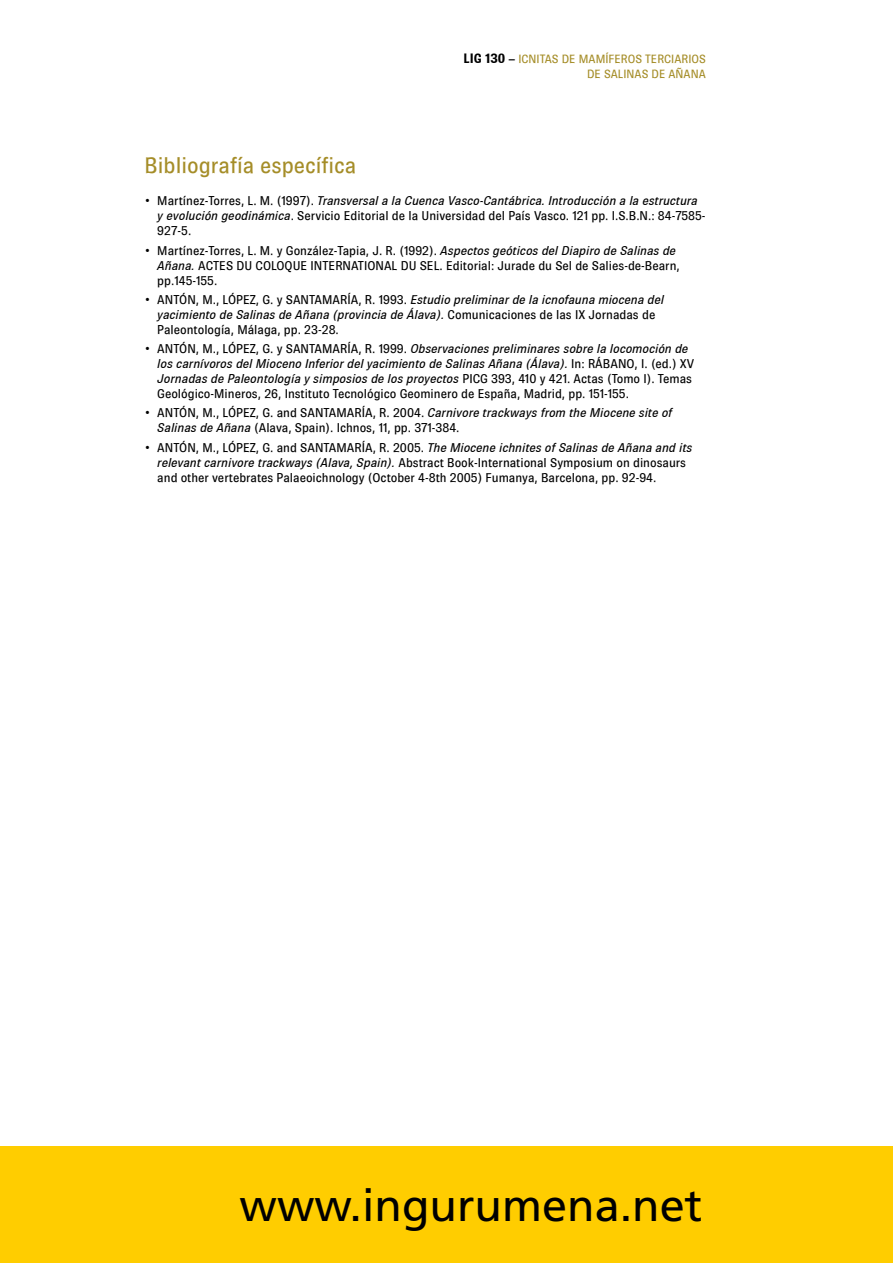
<style>
.page{position:relative;width:893px;height:1263px;background:#fff}
.page>*{position:absolute;margin:0;border:0;box-sizing:border-box;transform-origin:0 0}
.t1{font:45px "Frutiger";color:#000}
.t2{font:22.5px "Brown";color:#a58d28}
.t3{font:12.75px/15px "Brown";color:#000}
.t4{font:12px/15px "Brown";color:#a58d28;text-align:right}
.s1{font-weight:700;font-size:13.5px;color:#000}
.s2{color:#000}
.s3{font-style:italic}
</style>
<div class="page">
<div style="left:0;top:1146px;width:893px;height:117px;background:#ffcd00"></div>
<p class="t4" style="left:463px;top:52px;width:244px"><span class="s1">LIG 130</span> <span class="s2">–</span> Icnitas de mamíferos terciarios de Sali nas de Añana</p>
<h2 class="t2" style="left:145px;top:153px;width:213px">Bibliografía específica</h2>
<p class="t3" style="left:157px;top:193px;width:550px;text-indent:-13px">• Martínez-Torres, L. M. (1997). <span class="s3">Transversal a la Cuenca Vasco-Cantábrica. Introducción a la estructura y evolución geodinámica</span>. Servicio Editorial de la Universidad del País Vasco. 121 pp. I.S.B.N.: 84-7585-<br>927-5.</p>
<p class="t3" style="left:157px;top:243px;width:524px;text-indent:-13px">• Martínez-Torres, L. M. y González-Tapia, J. R. (1992). <span class="s3">Aspectos geóticos del Diapiro de Salinas de<br>Añana.</span> ACTES DU COLOQUE INTERNATIONAL DU SEL. Editorial: Jurade du Sel de Salies-de-Bearn, pp.145-155.</p>
<p class="t3" style="left:157px;top:292px;width:508px;text-indent:-13px">• ANTÓN, M., LÓPEZ, G. y SANTAMARÍA, R. 1993. <span class="s3">Estudio preliminar de la icnofauna miocena del yacimiento de Salinas de Añana (provincia de Álava).</span> Comunicaciones de las IX Jornadas de<br>Paleontología, Málaga, pp. 23-28.</p>
<p class="t3" style="left:157px;top:341px;width:538px;text-indent:-13px">• ANTÓN, M., LÓPEZ, G. y SANTAMARÍA, R. 1999. <span class="s3">Observaciones preliminares sobre la locomoción de los carnívoros del Mioceno Inferior del yacimiento de Salinas Añana (Álava).</span> In: RÁBANO, I. (ed.) XV <span class="s3">Jornadas de Paleontología y simposios de los proyectos</span> PICG 393, 410 y 421. Actas (Tomo I). Temas Geológico-Mineros, 26, Instituto Tecnológico Geominero de España, Madrid, pp. 151-155.</p>
<p class="t3" style="left:157px;top:405px;width:516px;text-indent:-13px">• ANTÓN, M., LÓPEZ, G. and SANTAMARÍA, R. 2004. <span class="s3">Carnivore trackways from the Miocene site of<br>Salinas de Añana</span> (Alava, Spain). Ichnos, 11, pp. 371-384.</p>
<p class="t3" style="left:157px;top:440px;width:536px;text-indent:-13px">• ANTÓN, M., LÓPEZ, G. and SANTAMARÍA, R. 2005. <span class="s3">The Miocene ichnites of Salinas de Añana and its relevant carnivore trackways (Alava, Spain).</span> Abstract Book-International Symposium on dinosaurs and other vertebrates Palaeoichnology (October 4-8th 2005) Fumanya, Barcelona, pp. 92-94.</p>
<h1 class="t1" style="left:240px;top:1179px;width:464px">www.ingurumena.net</h1>
</div>
